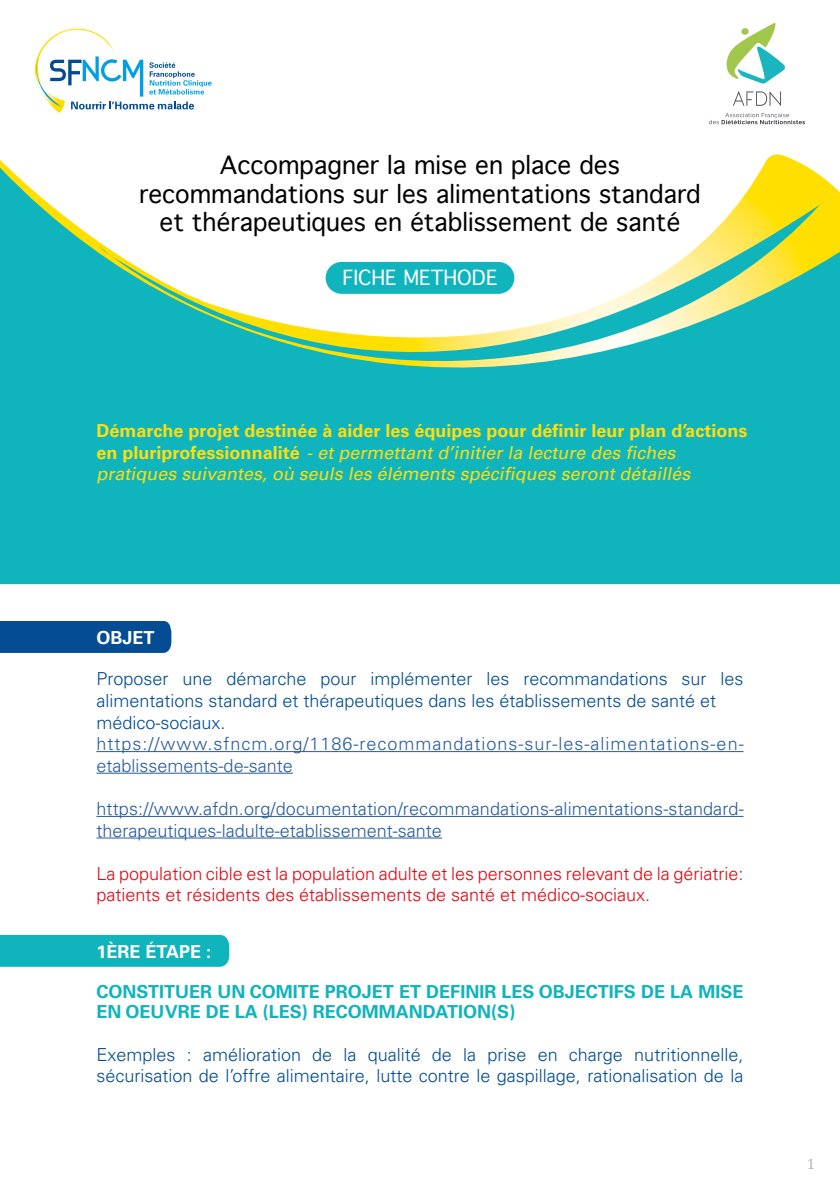
<style>
.page{position:relative;width:840px;height:1191px;background:#fff}
.page>*{position:absolute;margin:0;border:0;box-sizing:border-box;transform-origin:0 0}
.t1{font:24px/28.8px "Geneva";color:#000;text-align:center}
.t2{font:20px "Geneva";color:#fff}
.t3{font:300 18px/21.6px "Univers";color:#004b93}
.t4{font:italic 18px/21.6px "Univers";color:#ffde0c}
.t5{font:300 18px/21.6px "Univers";color:#e30613}
.t6{font:300 18px/21.6px "Univers";letter-spacing:.01em;color:#275b9b}
.t7{font:300 18px/21.6px "Univers";letter-spacing:.055em;color:#275b9b}
.t8{font:700 18px/20px "Univers";color:#0fb4bc}
.t9{font:700 18px "Univers";color:#fff}
.t10{font:15px "Cambria";color:#b3b2b2}
.s1{font-weight:700;font-style:normal}
</style>
<div class="page">
<div style="left:0;top:434px;width:839px;height:150px;background:#0fb4bc"></div>
<svg style="left:0;top:154px;width:839px;height:280px"></svg>
<svg style="left:98px;top:204px;width:721px;height:230px;fill:#0fb4bc"></svg>
<svg style="left:35px;top:29px;width:176px;height:84px"></svg>
<svg style="left:709px;top:113px;width:95px;height:11px"></svg>
<svg style="left:726px;top:23px;width:58px;height:60px"></svg>
<svg style="left:733px;top:91px;width:47px;height:15px"></svg>
<div style="left:325px;top:262px;width:189px;height:32px;background:#0fb4bc;border-radius:16px"></div>
<div style="left:0;top:621px;width:171px;height:32px;background:#044c94"></div>
<div style="left:0;top:935px;width:229px;height:31px;background:#0fb4bc"></div>
<hr style="left:96px;top:751px;width:647px;height:1px;background:#275b9b">
<hr style="left:96px;top:772px;width:196px;height:1px;background:#275b9b">
<hr style="left:96px;top:816px;width:647px;height:1px;background:#275b9b">
<hr style="left:96px;top:837px;width:346px;height:1px;background:#275b9b">
<h1 class="t1" style="left:139px;top:151px;width:563px">Accompagner la mise en place des recommandations sur les alimentations standard et thérapeutiques en établissement de santé</h1>
<p class="t2" style="left:342px;top:266px;width:156px">FICHE METHODE</p>
<p class="t4" style="left:96px;top:420px;width:652px"><span class="s1">Démarche projet destinée à aider les équipes pour définir leur plan d’actions e n p l u r i p rofess i o n n a l ité</span> -et permettantd’initier la lecture des fiches pratiques suivantes,où seuls les éléments spécifiques serontdétaillés</p>
<p class="t9" style="left:96px;top:626px;width:60px">OBJET</p>
<p class="t3" style="left:96px;top:668px;width:648px">Proposer une démarche pour implémenter les recommandations sur les alimentations standard et thérapeutiques dans les établissements de santé et médico-sociaux.</p>
<p class="t7" style="left:96px;top:733px;width:648px">https://www.sfncm.org/1186-recommandations-sur-les-alimentations-en&shy;etablissements-de-sante</p>
<p class="t6" style="left:96px;top:798px;width:648px">https://www.afdn.org/documentation/recommandations-alimentations-standard&shy;therapeutiques-ladulte-etablissement-sante</p>
<p class="t5" style="left:96px;top:862px;width:648px">La population cible est la population adulte et les personnes relevant de la gériatrie: patients et résidents des établissements de santé et médico-sociaux.</p>
<p class="t9" style="left:96px;top:940px;width:116px">1ÈRE ÉTAPE :</p>
<p class="t8" style="left:96px;top:981px;width:648px">CONSTITUER UN COMITE PROJET ET DEFINIR LES OBJECTIFS DE LA MISE<br>EN OEUVRE DE LA (LES) RECOMMANDATION(S)</p>
<p class="t3" style="left:96px;top:1043px;width:648px">Exemples : amélioration de la qualité de la prise en charge nutritionnelle, sécurisation de l’offre alimentaire, lutte contre le gaspillage, rationalisation de la</p>
<p class="t10" style="left:806px;top:1155px;width:10px">1</p>
</div>
